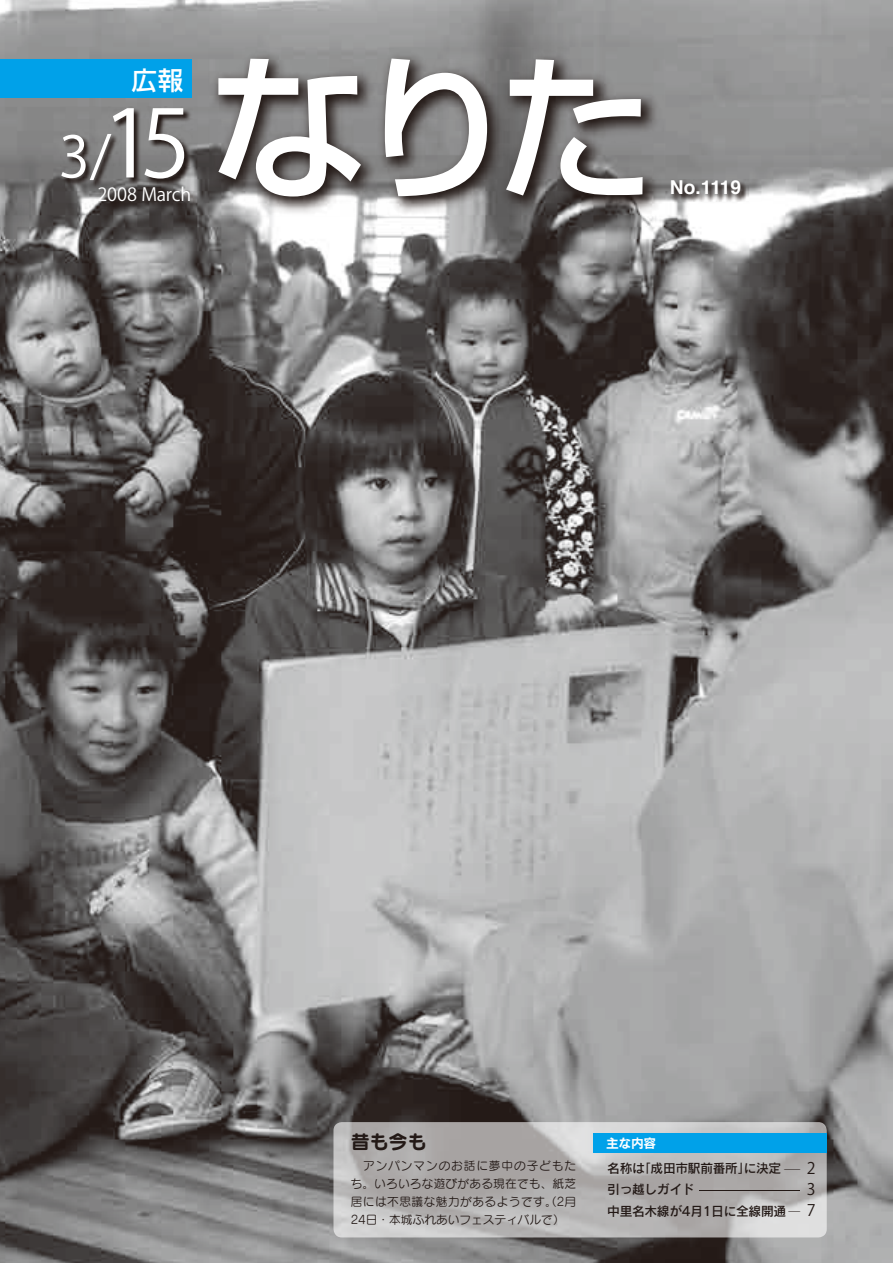
<style>
.page{position:relative;width:893px;height:1263px;background:#fff}
.page>*{position:absolute;margin:0;border:0;box-sizing:border-box;transform-origin:0 0}
.t1{font:500 159.45px "Shin Go Pro";color:#fff}
.t2{font:92.55px "Koz Go Pro";color:#fff}
.t3{font:56.4px "Koz Go Pro";color:#fff}
.t4{font:500 25.5px "Shin Go Pro";color:#fff}
.t5{font:700 19.2px "Helvetica";letter-spacing:-.03em;color:#fff}
.t6{font:19.2px "Seurat Pro B";color:#231916}
.t7{font:18px "Koz Go Pro";letter-spacing:-.01em;color:#fff}
.t8{font:200 15.9px "Koz Go Pro";color:#231916;scale:6 1}
.t9{font:200 15.9px "Koz Go Pro";color:#231916;scale:.95 1}
.t10{font:200 15.9px "Koz Go Pro";color:#231916;scale:.7 1}
.t11{font:12.75px/21.3px "Rodin Pro DB";letter-spacing:-.025em;color:#231916}
.t12{font:12.75px "Rodin Pro B";color:#fff}
.t13{font:11.7px/18px "Seurat Pro M";letter-spacing:.015em;color:#231916;text-align:justify}
.s1{font-weight:400}
</style>
<div class="page">
<img style="left:0;top:0;width:893px;height:1263px">
<div style="left:0;top:60px;width:191px;height:38px;background:#00a1e9"></div>
<svg style="left:208px;top:48px;width:455px;height:169px"></svg>
<svg style="left:670px;top:179px;width:78px;height:23px"></svg>
<svg style="left:60px;top:107px;width:138px;height:102px"></svg>
<svg style="left:333px;top:1122px;width:494px;height:115px"></svg>
<div style="left:593px;top:1133px;width:234px;height:19px;background:#00a1e9"></div>
<h3 class="t4" style="left:132px;top:59px;width:53px">広報</h3>
<h1 class="t1" style="left:208px;top:-3px;width:448px">なりた</h1>
<h2 class="t2" style="left:102px;top:84px;width:90px">15</h2>
<h3 class="t3" style="left:59px;top:120px;width:54px">3/</h3>
<h3 class="t7" style="left:98px;top:182px;width:95px">2008 March</h3>
<h3 class="t5" style="left:670px;top:170px;width:73px">No.1119</h3>
<h3 class="t6" style="left:351px;top:1128px;width:77px">昔も今も</h3>
<p class="t13" style="left:351px;top:1156px;width:227px">　アンパンマンのお話に夢中の子どもたち。いろいろな遊びがある現在でも、紙芝居には不思議な魅力があるようです。（2月24日・本城ふれあいフェスティバルで(</p>
<p class="t12" style="left:606px;top:1134px;width:52px">主な内容</p>
<h3 class="t9" style="left:784px;top:1157px;width:35px">— <span class="s1">2</span></h3>
<h3 class="t10" style="left:788px;top:1200px;width:41px">— <span class="s1">7</span></h3>
<p class="t11" style="left:638px;top:1157px;width:114px">「成田市駅前番所」</p>
<p class="t11" style="left:744px;top:1157px;width:39px">に決定</p>
<p class="t11" style="left:607px;top:1157px;width:180px">名称は<br>引っ越しガイド<br>中里名木線が4月1日に全線開通</p>
<h3 class="t8" style="left:696px;top:1179px;width:21px">—<span class="s1">3</span></h3>
</div>
